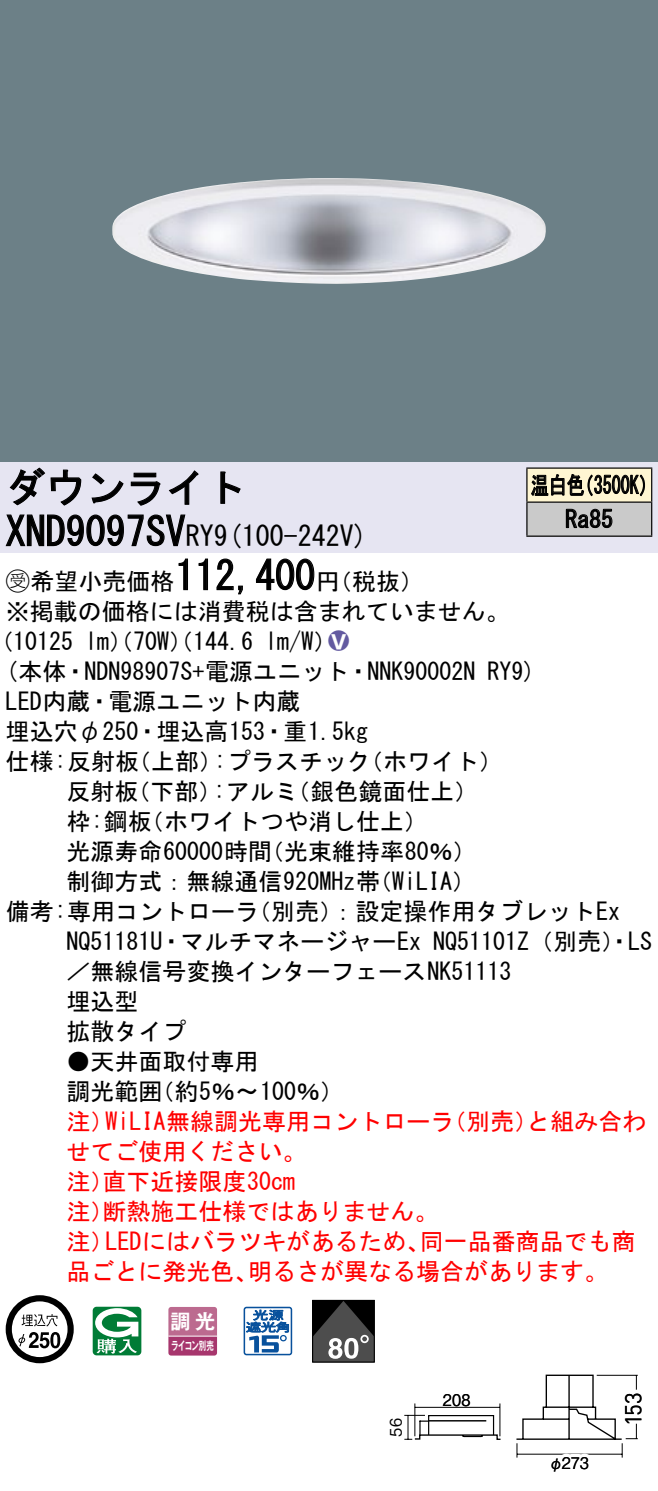
<style>
.page{position:relative;width:658px;height:1491px;background:#fff}
.page>*{position:absolute;margin:0;border:0;box-sizing:border-box;transform-origin:0 0}
.t1{font:40px "MS Gothic";color:#000}
.t2{font:28px "MS Gothic";color:#000}
.t3{font:24px/30px "MS Gothic";color:#000}
.t4{font:24px/30px "MS Gothic";color:#f00}
.t5{font:24px/34px "MS Gothic";color:#000;scale:.75 1}
.t6{font:24px "Ford Classification 1";color:#635aa0}
.t7{font:22.8px "DINOT";color:#000}
.t8{font:20px "Gothic MB101 Pro De Bold 90 pv RKSJ H";color:#fff}
.t9{font:16px "Gothic BBB Pro Medium 90 pv RKSJ H";letter-spacing:.01em;color:#000;scale:.9 1}
.t10{font:11.6px "Gothic MB101 Pro De Bold 90 pv RKSJ H";letter-spacing:-.05em;color:#fff;scale:.65 1}
.s1{font-size:28px}
.s2{font-family:"Ford Classification 1"}
.s3{color:#fff}
</style>
<div class="page">
<div style="left:0;top:0;width:658px;height:462px;background:#6c8087"></div>
<img style="left:112px;top:178px;width:434px;height:106px">
<div style="left:0;top:462px;width:658px;height:90px;background:#e6e5f2"></div>
<svg style="left:9px;top:467px;width:73px;height:39px"></svg>
<svg style="left:91px;top:473px;width:33px;height:30px"></svg>
<svg style="left:130px;top:472px;width:30px;height:34px"></svg>
<svg style="left:168px;top:470px;width:30px;height:35px"></svg>
<svg style="left:220px;top:471px;width:21px;height:33px"></svg>
<svg style="left:5px;top:514px;width:181px;height:33px"></svg>
<svg style="left:178px;top:558px;width:10px;height:32px"></svg>
<svg style="left:198px;top:558px;width:10px;height:32px"></svg>
<svg style="left:216px;top:558px;width:27px;height:37px"></svg>
<svg style="left:256px;top:558px;width:59px;height:32px"></svg>
<svg style="left:6px;top:1295px;width:68px;height:68px"></svg>
<svg style="left:50px;top:1331px;width:10px;height:17px"></svg>
<svg style="left:93px;top:1306px;width:48px;height:49px"></svg>
<svg style="left:168px;top:1307px;width:49px;height:48px;background:#b55984"></svg>
<hr style="left:168px;top:1335px;width:49px;height:1px;background:#fff">
<svg style="left:243px;top:1306px;width:49px;height:49px"></svg>
<div style="left:312px;top:1299px;width:62px;height:63px;border:1px solid #000"></div>
<svg style="left:312px;top:1300px;width:62px;height:61px;background:#464646"></svg>
<div style="left:527px;top:468px;width:124px;height:34px;background:#fff6d2"></div>
<div style="left:527px;top:502px;width:124px;height:34px;background:#cacaca"></div>
<hr style="left:526px;top:467px;width:126px;height:2px;background:#000">
<hr style="left:526px;top:468px;width:1px;height:33px;background:#000">
<hr style="left:651px;top:468px;width:1px;height:33px;background:#000">
<hr style="left:526px;top:501px;width:126px;height:2px;background:#000">
<hr style="left:526px;top:502px;width:1px;height:33px;background:#000">
<hr style="left:651px;top:502px;width:1px;height:33px;background:#000">
<hr style="left:526px;top:535px;width:126px;height:2px;background:#000">
<svg style="left:531px;top:474px;width:114px;height:23px"></svg>
<svg style="left:565px;top:508px;width:47px;height:20px"></svg>
<svg style="left:516px;top:1374px;width:122px;height:84px"></svg>
<hr style="left:414px;top:1403px;width:1px;height:33px;background:#000">
<hr style="left:499px;top:1403px;width:1px;height:33px;background:#000">
<hr style="left:415px;top:1406px;width:85px;height:1px;background:#000">
<svg style="left:404px;top:1409px;width:97px;height:31px"></svg>
<h1 class="t1" style="left:6px;top:467px;width:242px">ダウンライト</h1>
<p class="t2" style="left:214px;top:522px;width:155px">(9 100-242 (V</p>
<h1 class="t1" style="left:6px;top:511px;width:210px">XND9097SV<span class="s1">RY</span></h1>
<h1 class="t1" style="left:175px;top:555px;width:141px">112,400</h1>
<p class="t3" style="left:6px;top:566px;width:506px"><span class="s2">B</span>希望小売価格<br>※掲載の価格には消費税は含まれていません。</p>
<p class="t6" style="left:328px;top:629px;width:22px">2<span class="s3">8</span></p>
<p class="t3" style="left:316px;top:566px;width:109px">（円税抜(</p>
<p class="t3" style="left:265px;top:626px;width:73px">l m (W/</p>
<p class="t3" style="left:-11px;top:626px;width:85px">（10125</p>
<p class="t3" style="left:85px;top:626px;width:170px">lm）（70 ）（W 144.6</p>
<p class="t5" style="left:565px;top:468px;width:65px;text-indent:-34px">温白色<br>Ra85</p>
<p class="t5" style="left:575px;top:468px;width:109px">（3500 (K</p>
<p class="t3" style="left:6px;top:656px;width:471px">(本体・NDN98907 +S 電源ユニット・NNK90002N</p>
<p class="t3" style="left:6px;top:686px;width:296px">LED内蔵・電源ユニット内蔵</p>
<p class="t3" style="left:6px;top:716px;width:364px">埋込穴φ250・埋込高153・重1.5kg</p>
<p class="t3" style="left:359px;top:746px;width:145px">（ホワイト(</p>
<p class="t3" style="left:487px;top:656px;width:50px">RY (9</p>
<p class="t3" style="left:214px;top:746px;width:158px">:プラスチック</p>
<p class="t3" style="left:6px;top:746px;width:135px">仕様:反射板</p>
<p class="t3" style="left:127px;top:746px;width:97px">（上部）</p>
<p class="t3" style="left:66px;top:776px;width:73px">反射板</p>
<p class="t3" style="left:126px;top:776px;width:97px">（下部）</p>
<p class="t3" style="left:213px;top:776px;width:86px">:アルミ</p>
<p class="t3" style="left:286px;top:776px;width:193px">（銀色鏡面仕上(</p>
<p class="t3" style="left:66px;top:806px;width:87px">枠:鋼板</p>
<p class="t3" style="left:140px;top:806px;width:289px">（ホワイトつや消し仕上(</p>
<p class="t3" style="left:66px;top:836px;width:207px">光源寿命60000時間</p>
<p class="t3" style="left:260px;top:836px;width:218px">（光束維持率80％(</p>
<p class="t3" style="left:247px;top:866px;width:374px;text-indent:-181px">制御方式：無線通信920MHz帯<br>（別売：）設定操作用タブレットEx</p>
<p class="t3" style="left:368px;top:866px;width:109px">（WiLIA(</p>
<p class="t3" style="left:6px;top:896px;width:255px">備考:専用コントローラ</p>
<p class="t3" style="left:66px;top:926px;width:446px">NQ51181 ・U マルチマネージャーEx<br>／無線信号変換インターフェースNK51113埋込型<br>拡散タイプ</p>
<p class="t3" style="left:150px;top:1046px;width:195px;text-indent:-84px">●天井面取付専用<br>（約5％〜100％(</p>
<p class="t3" style="left:433px;top:926px;width:220px">NQ51101 （Z 別売）・LS</p>
<p class="t3" style="left:66px;top:1076px;width:97px">調光範囲</p>
<p class="t4" style="left:105px;top:1106px;width:350px">WiLIA無線調光専用コントローラ</p>
<p class="t4" style="left:442px;top:1106px;width:97px">（別売）</p>
<p class="t4" style="left:66px;top:1106px;width:49px">注）</p>
<p class="t4" style="left:66px;top:1136px;width:241px">せてご使用ください。</p>
<p class="t4" style="left:102px;top:1166px;width:194px">直下近接限度30cm</p>
<p class="t4" style="left:102px;top:1166px;width:337px;text-indent:-36px">注）<br>断熱施工仕様ではありません。</p>
<p class="t4" style="left:66px;top:1196px;width:49px">注）</p>
<p class="t4" style="left:526px;top:1106px;width:121px">と組み合わ</p>
<p class="t4" style="left:66px;top:1226px;width:49px">注）</p>
<p class="t4" style="left:105px;top:1226px;width:326px">LEDにはバラツキがあるため、</p>
<p class="t4" style="left:420px;top:1226px;width:217px">同一品番商品でも商</p>
<p class="t4" style="left:66px;top:1256px;width:193px">品ごとに発光色、</p>
<p class="t4" style="left:248px;top:1256px;width:362px">明るさが異なる場合があります。</p>
<p class="t8" style="left:171px;top:1304px;width:46px">調光</p>
<p class="t10" style="left:171px;top:1335px;width:67px">ライコン別売</p>
<p class="t9" style="left:383px;top:1436px;width:22px;rotate:-90deg">56</p>
<p class="t9" style="left:443px;top:1386px;width:32px">208</p>
<p class="t9" style="left:549px;top:1450px;width:46px">φ273</p>
<p class="t7" style="left:618px;top:1425px;width:35px;rotate:-90deg">153</p>
</div>
